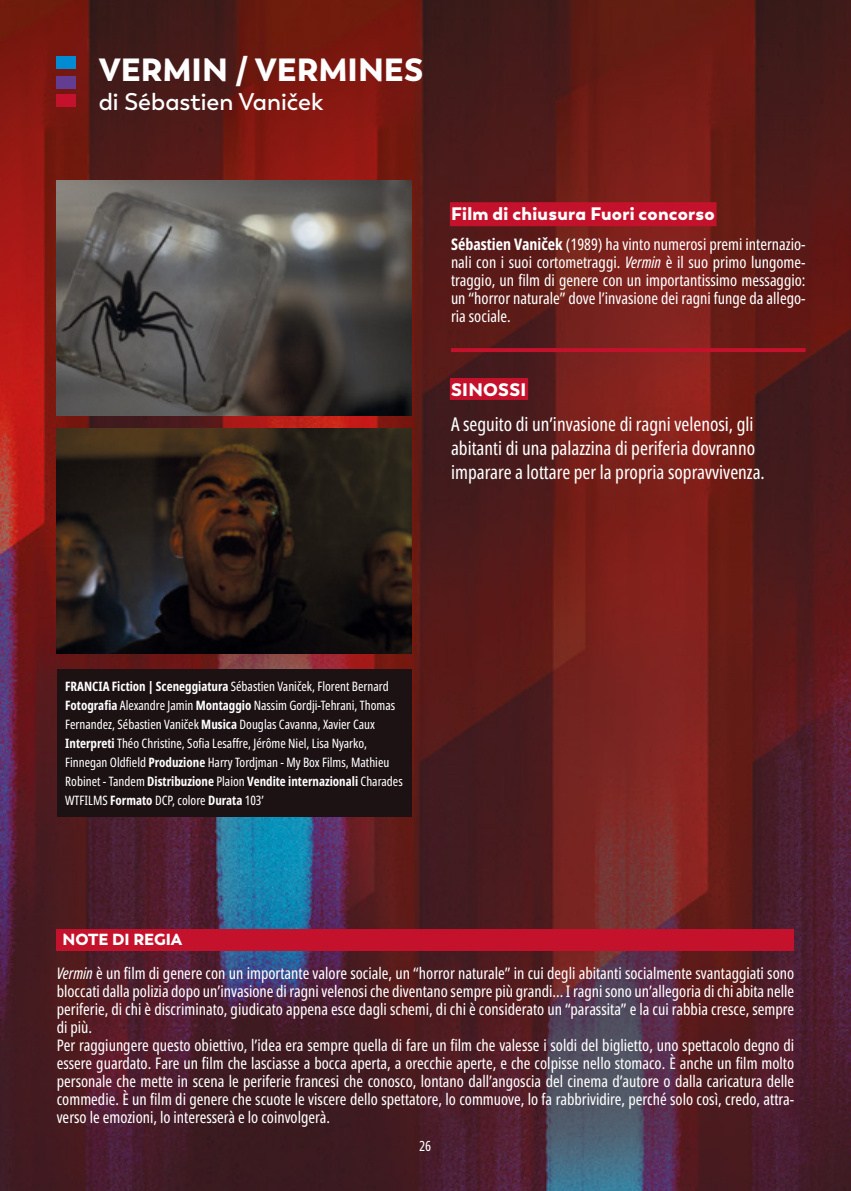
<style>
.page{position:relative;width:851px;height:1191px;background:#fff}
.page>*{position:absolute;margin:0;border:0;box-sizing:border-box;transform-origin:0 0}
.Titolo_film{font:900 32px "Trenda";color:#fff}
.Regista{font:600 24px "Trenda";color:#fff}
.Sinossi_film{font:extra-condensed 19px/24px "Noto Sans";color:#fff}
.Note_extra_film{font:900 18px "Trenda";letter-spacing:.015em;color:#fff}
.SINOSSI{font:900 18px "Trenda";letter-spacing:.015em;color:#fff}
.Info_film{font:extra-condensed 16px/18px "Noto Sans";color:#fff;text-align:justify}
.NOTE_DI_REGIA{font:900 16px "Trenda";color:#fff}
.t1{font:extra-condensed 14px "Noto Sans";color:#fff}
.Dati_tecnici_film{font:extra-condensed 13px/19px "Noto Sans";color:#fff}
.s1{font-weight:700}
.s2{font-style:italic}
</style>
<div class="page">
<img style="left:0;top:0;width:850px;height:1191px">
<img style="left:57px;top:428px;width:354px;height:225px">
<img style="left:57px;top:180px;width:354px;height:235px">
<div style="left:57px;top:929px;width:737px;height:21px;background:#c5122c"></div>
<div style="left:57px;top:669px;width:354px;height:147px;background:#1c1113"></div>
<hr style="left:451px;top:348px;width:354px;height:4px;background:#c5122c">
<div style="left:450px;top:202px;width:266px;height:24px;background:#c5122c"></div>
<div style="left:450px;top:378px;width:78px;height:22px;background:#c5122c"></div>
<div style="left:57px;top:57px;width:19px;height:12px;background:#008bd2"></div>
<div style="left:57px;top:76px;width:19px;height:12px;background:#623d91"></div>
<div style="left:57px;top:95px;width:19px;height:12px;background:#c5122c"></div>
<p class="Titolo_film" style="left:99px;top:49px;width:326px">VERMIN / VERMINES</p>
<p class="Regista" style="left:99px;top:87px;width:226px">di Sébastien Vaniček</p>
<p class="Note_extra_film" style="left:451px;top:202px;width:265px">Film di chiusura Fuori concorso</p>
<p class="Info_film" style="left:451px;top:235px;width:356px"><span class="s1">Sébastien VaniČek</span> (1989) ha vinto numerosi premi internazio&shy;nali con i suoi cortometraggi. <span class="s2">Vermin</span> è il suo primo lungome&shy;traggio, un film di genere con un importantissimo messaggio: un “horror naturale” dove l’invasione dei ragni funge da allego&shy;ria sociale.</p>
<p class="SINOSSI" style="left:451px;top:378px;width:77px">SINOSSI</p>
<p class="Sinossi_film" style="left:451px;top:413px;width:315px">A seguito di un’invasione di ragni velenosi, gli abitanti di una palazzina di periferia dovranno imparare a lottare per la propria sopravvivenza.</p>
<p class="Dati_tecnici_film" style="left:65px;top:677px;width:339px"><span class="s1">FRANCIA Fiction | Sceneggiatura</span> Sébastien Vaniček, Florent Bernard <span class="s1">Fotografia</span> Alexandre Jamin <span class="s1">Montaggio</span> Nassim Gordji-Tehrani, Thomas Fernandez, Sébastien Vaniček <span class="s1">Musica</span> Douglas Cavanna, Xavier Caux <span class="s1">Interpreti</span> Théo Christine, Sofia Lesaffre, Jérôme Niel, Lisa Nyarko, Finnegan Oldfield <span class="s1">Produzione</span> Harry Tordjman - My Box Films, Mathieu Robinet - Tandem <span class="s1">Distribuzione</span> Plaion <span class="s1">Vendite internazionali</span> Charades WTFILMS <span class="s1">Formato</span> DCP, colore <span class="s1">Durata</span> 103’</p>
<p class="NOTE_DI_REGIA" style="left:62px;top:929px;width:121px">NOTE DI REGIA</p>
<p class="Info_film" style="left:57px;top:964px;width:739px"><span class="s2">Vermin</span> è un film di genere con un importante valore sociale, un “horror naturale” in cui degli abitanti socialmente svantaggiati sono bloccati dalla polizia dopo un’invasione di ragni velenosi che diventano sempre più grandi... I ragni sono un’allegoria di chi abita nelle periferie, di chi è discriminato, giudicato appena esce dagli schemi, di chi è considerato un “parassita” e la cui rabbia cresce, sempre di più.</p>
<p class="Info_film" style="left:57px;top:1036px;width:739px">Per raggiungere questo obiettivo, l’idea era sempre quella di fare un film che valesse i soldi del biglietto, uno spettacolo degno di essere guardato. Fare un film che lasciasse a bocca aperta, a orecchie aperte, e che colpisse nello stomaco. È anche un film molto personale che mette in scena le periferie francesi che conosco, lontano dall’angoscia del cinema d’autore o dalla caricatura delle commedie. È un film di genere che scuote le viscere dello spettatore, lo commuove, lo fa rabbrividire, perché solo così, credo, attra&shy;verso le emozioni, lo interesserà e lo coinvolgerà.</p>
<p class="t1" style="left:419px;top:1136px;width:13px">26</p>
</div>
